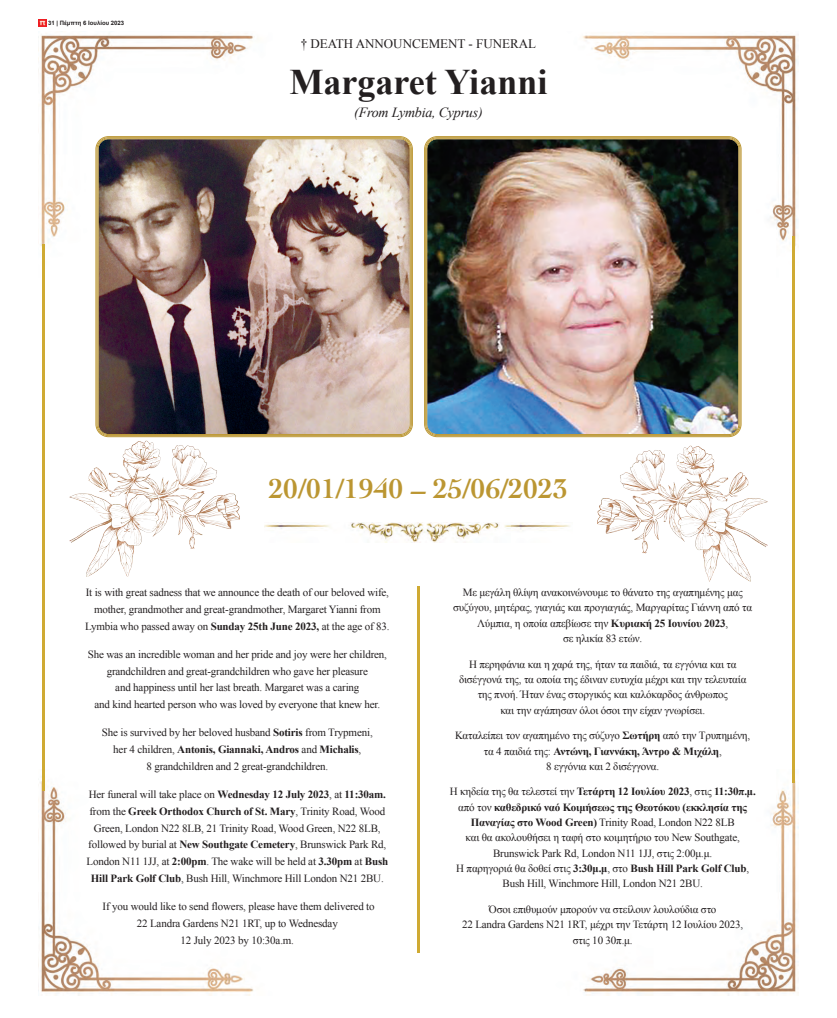
<style>
.page{position:relative;width:837px;height:1018px;background:#fff}
.page>*{position:absolute;margin:0;border:0;box-sizing:border-box;transform-origin:0 0}
.t1{font:700 36px "Times New Roman";color:#231f20}
.t2{font:700 28.7px "Cochin";color:#bb9632}
.t3{font:italic 14px "Times New Roman";letter-spacing:-.015em;color:#231f20}
.t4{font:13px "Times New Roman";color:#231f20}
.t5{font:11px/16.7px "Times New Roman";letter-spacing:-.015em;color:#231f20;text-align:center}
.t6{font:700 11px/15.3px "Times New Roman";letter-spacing:-.015em;color:#231f20;text-align:center}
.t7{font:700 6px "Arial";color:#231f20}
.s1{font-weight:700}
.s2{font-weight:400}
</style>
<div class="page">
<img style="left:38px;top:33px;width:760px;height:963px">
<svg style="left:38px;top:20px;width:9px;height:7px"></svg>
<img style="left:97px;top:138px;width:314px;height:297px">
<hr style="left:42px;top:245px;width:3px;height:546px;background:#cfaa33">
<hr style="left:791px;top:236px;width:3px;height:546px;background:#cfaa33">
<hr style="left:417px;top:586px;width:3px;height:367px;background:#cfaa33">
<img style="left:425px;top:138px;width:314px;height:297px">
<img style="left:596px;top:444px;width:171px;height:137px">
<img style="left:69px;top:439px;width:171px;height:138px">
<img style="left:264px;top:522px;width:308px;height:20px">
<p class="t7" style="left:48px;top:20px;width:78px">31 | Πέμπτη 6 Ιουλίου 2023</p>
<p class="t4" style="left:301px;top:36px;width:237px">† DEATH ANNOUNCEMENT - FUNERAL</p>
<p class="t1" style="left:289px;top:62px;width:259px">Margaret Yianni</p>
<p class="t3" style="left:354px;top:104px;width:130px">(From Lymbia, Cyprus)</p>
<p class="t2" style="left:268px;top:472px;width:301px">20/01/1940 – 25/06/2023</p>
<p class="t5" style="left:85px;top:584px;width:306px">It is with great sadness that we announce the death of our beloved wife, mother, grandmother and great-grandmother, Margaret Yianni from<br>Lymbia who passed away on <span class="s1">Sunday 25th June 2023,</span> at the age of 83.</p>
<p class="t5" style="left:88px;top:646px;width:301px">She was an incredible woman and her pride and joy were her children, grandchildren and great-grandchildren who gave her pleasure</p>
<p class="t5" style="left:115px;top:679px;width:245px">and happiness until her last breath. Margaret was a caring</p>
<p class="t5" style="left:94px;top:696px;width:287px">and kind hearted person who was loved by everyone that knew her.</p>
<p class="t5" style="left:102px;top:724px;width:272px">She is survived by her beloved husband <span class="s1">Sotiris</span> from Trypmeni,</p>
<p class="t6" style="left:113px;top:742px;width:249px"><span class="s2">her 4 children,</span> Antonis, Giannaki, Andros <span class="s2">and</span> Michalis<span class="s2">,</span></p>
<p class="t5" style="left:146px;top:758px;width:183px">8 grandchildren and 2 great-grandchildren.</p>
<p class="t5" style="left:89px;top:786px;width:298px">Her funeral will take place on <span class="s1">Wednesday 12 July 2023</span>, at <span class="s1">11:30am. </span>from the <span class="s1">Greek Orthodox Church of St. Mary</span>, Trinity Road, Wood<br>Green, London N22 8LB, 21 Trinity Road, Wood Green, N22 8LB,</p>
<p class="t5" style="left:86px;top:836px;width:303px">followed by burial at <span class="s1">New Southgate Cemetery</span>, Brunswick Park Rd,<br>London N11 1JJ, at <span class="s1">2:00pm</span>. The wake will be held at <span class="s1">3.30pm</span> at <span class="s1">Bush<br>Hill Park Golf Club</span>, Bush Hill, Winchmore Hill London N21 2BU.</p>
<p class="t5" style="left:102px;top:898px;width:273px">If you would like to send flowers, please have them delivered to</p>
<p class="t5" style="left:137px;top:915px;width:202px">22 Landra Gardens N21 1RT, up to Wednesday</p>
<p class="t5" style="left:180px;top:931px;width:115px">12 July 2023 by 10:30a.m.</p>
<p class="t5" style="left:462px;top:584px;width:281px">Με μεγάλη θλίψη ανακοινώνουμε το θάνατο της αγαπημένης μας</p>
<p class="t5" style="left:453px;top:600px;width:300px;line-height:15.3px">συζύγου, μητέρας, γιαγιάς και προγιαγιάς, Μαργαρίτας Γιάννη από τα<br>Λύμπια, η οποία απεβίωσε την <span class="s1">Κυριακή 25 Ιουνίου 2023</span>,</p>
<p class="t5" style="left:563px;top:630px;width:81px">σε ηλικία 83 ετών.</p>
<p class="t5" style="left:469px;top:655px;width:269px">Η περηφάνια και η χαρά της, ήταν τα παιδιά, τα εγγόνια και τα</p>
<p class="t5" style="left:459px;top:671px;width:289px">δισέγγονά της, τα οποία της έδιναν ευτυχία μέχρι και την τελευταία</p>
<p class="t5" style="left:477px;top:686px;width:251px">της πνοή. Ήταν ένας στοργικός και καλόκαρδος άνθρωπος</p>
<p class="t5" style="left:500px;top:701px;width:206px">και την αγάπησαν όλοι όσοι την είχαν γνωρίσει.</p>
<p class="t5" style="left:455px;top:727px;width:296px">Καταλείπει τον αγαπημένο της σύζυγο <span class="s1">Σωτήρη</span> από την Τρυπημένη,</p>
<p class="t6" style="left:483px;top:743px;width:239px"><span class="s2">τα 4 παιδιά της:</span> Αντώνη, Γιαννάκη, Άντρο &amp; Μιχάλη<span class="s2">,</span></p>
<p class="t5" style="left:546px;top:758px;width:114px">8 εγγόνια και 2 δισέγγονα.</p>
<p class="t6" style="left:449px;top:784px;width:307px"><span class="s2">Η κηδεία της θα τελεστεί την</span> Τετάρτη 12 Ιουλίου 2023<span class="s2">, στις</span> 11:30π.μ. <span class="s2">από τον</span> καθεδρικό ναό Κοιμήσεως της Θεοτόκου (εκκλησία της<br>Παναγίας στο Wood Green) <span class="s2">Trinity Road, London N22 8LB</span></p>
<p class="t5" style="left:465px;top:829px;width:276px">και θα ακολουθήσει η ταφή στο κοιμητήριο του New Southgate,</p>
<p class="t5" style="left:493px;top:844px;width:220px">Brunswick Park Rd, London N11 1JJ, στις 2:00μ.μ.</p>
<p class="t5" style="left:456px;top:860px;width:294px;line-height:15.3px">Η παρηγοριά θα δοθεί στις <span class="s1">3:30μ.μ</span>, στο <span class="s1">Bush Hill Park Golf Club</span>,<br>Bush Hill, Winchmore Hill, London N21 2BU.</p>
<p class="t5" style="left:489px;top:901px;width:229px">Όσοι επιθυμούν μπορούν να στείλουν λουλούδια στο</p>
<p class="t5" style="left:462px;top:916px;width:282px">22 Landra Gardens N21 1RT, μέχρι την Τετάρτη 12 Ιουλίου 2023,</p>
<p class="t5" style="left:572px;top:931px;width:61px">στις 10 30π.μ.</p>
</div>
